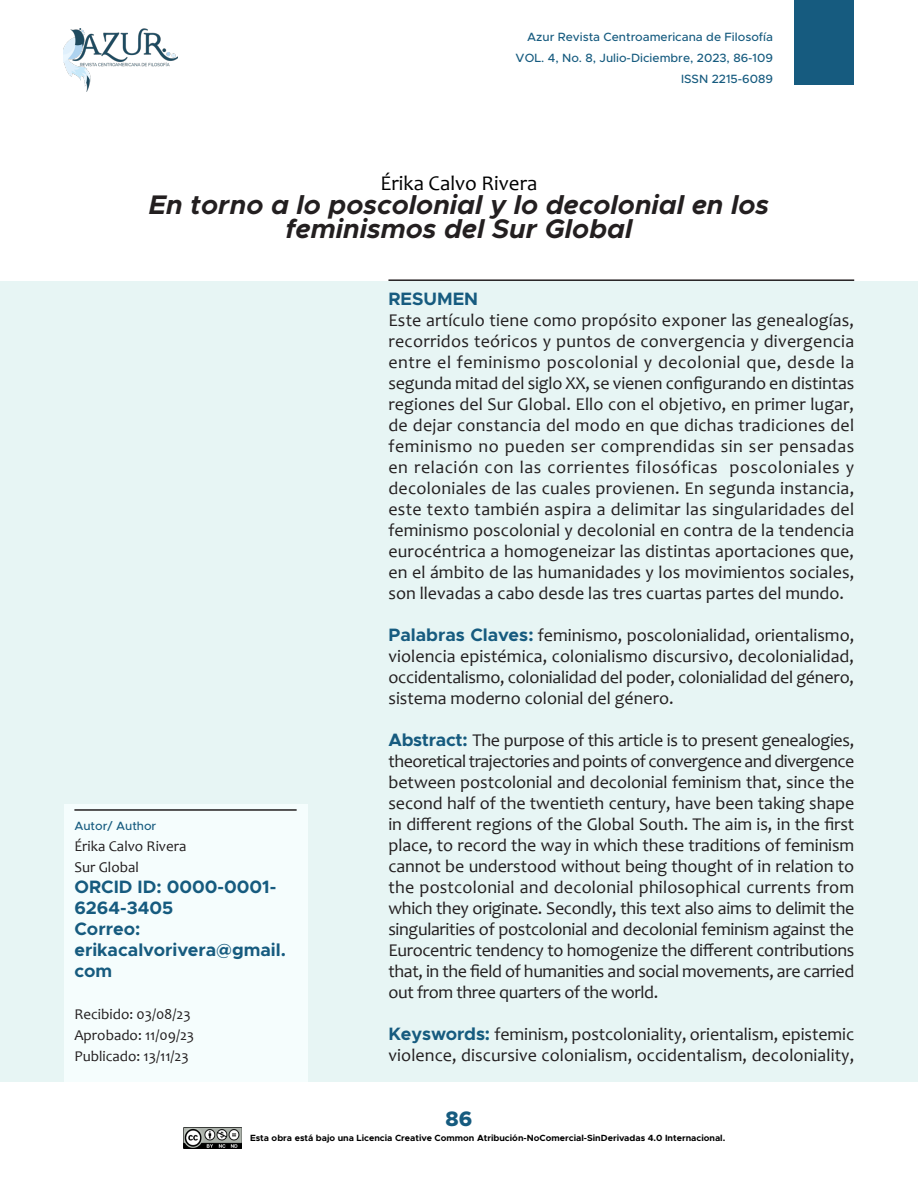
<style>
.page{position:relative;width:918px;height:1188px;background:#fff}
.page>*{position:absolute;margin:0;border:0;box-sizing:border-box;transform-origin:0 0}
.Títulos_de_los_artículos{font:italic 700 27px/24px "Metropolis";color:#231f20;text-align:center}
.Títulos_de_los_artículos-2{font:21px "Candara";color:#000}
.t1{font:800 21px "Metropolis";color:#165b7f}
.Texto_resumen_2{font:18px/21px "Candara";color:#231f20;text-align:justify}
.Notas_y_Referencias{font:700 18px/21px "Metropolis";color:#165b7f}
.Resumen{font:700 18px "Metropolis";color:#165b7f}
.Notas_y_Referencias-2{font:15px/21px "Candara";color:#231f20}
.Info_Revista{font:500 12px "Metropolis";color:#165b7f}
.Notas_y_Referencias-3{font:500 12px "Metropolis";color:#165b7f}
.t2{font:700 9px "Metropolis";color:#000}
.s1{font-family:"Metropolis";font-weight:700;color:#165b7f}
</style>
<div class="page">
<img style="left:184px;top:1128px;width:57px;height:20px">
<div style="left:794px;top:0;width:60px;height:85px;background:#165b7f"></div>
<img style="left:64px;top:29px;width:113px;height:62px">
<div style="left:0;top:281px;width:918px;height:801px;background:#e7f5f4"></div>
<hr style="left:388px;top:279px;width:466px;height:2px;background:#231f20">
<div style="left:64px;top:804px;width:243px;height:278px;background:#f5fdfd"></div>
<hr style="left:74px;top:809px;width:223px;height:2px;background:#231f20">
<p class="Info_Revista" style="left:527px;top:29px;width:247px">Azur Revista Centroamericana de Filosofía</p>
<p class="Info_Revista" style="left:516px;top:50px;width:259px">VOL. 4, No. 8, Julio-Diciembre, 2023, 86-109</p>
<p class="Info_Revista" style="left:681px;top:71px;width:93px">ISSN 2215-6089</p>
<p class="Títulos_de_los_artículos-2" style="left:381px;top:170px;width:158px">Érika Calvo Rivera</p>
<p class="Títulos_de_los_artículos" style="left:149px;top:193px;width:622px">En torno a lo poscolonial y lo decolonial en los feminismos del Sur Global</p>
<p class="Notas_y_Referencias-3" style="left:74px;top:819px;width:83px">Autor/ Author</p>
<p class="Notas_y_Referencias-2" style="left:74px;top:836px;width:114px">Érika Calvo Rivera<br>Sur Global</p>
<p class="Notas_y_Referencias" style="left:74px;top:876px;width:213px">ORCID ID: 0000-0001-<br>6264-3405<br>Correo: erikacalvorivera@gmail. com</p>
<p class="Notas_y_Referencias-2" style="left:74px;top:1004px;width:121px">Recibido: 03/08/23<br>Aprobado: 11/09/23<br>Publicado: 13/11/23</p>
<p class="Resumen" style="left:388px;top:288px;width:91px">RESUMEN</p>
<p class="Texto_resumen_2" style="left:388px;top:310px;width:467px">Este artículo tiene como propósito exponer las genealogías, recorridos teóricos y puntos de convergencia y divergencia entre el feminismo poscolonial y decolonial que, desde la segunda mitad del siglo XX, se vienen configurando en distintas regiones del Sur Global. Ello con el objetivo, en primer lugar, de dejar constancia del modo en que dichas tradiciones del feminismo no pueden ser comprendidas sin ser pensadas en relación con las corrientes filosóficas poscoloniales y decoloniales de las cuales provienen. En segunda instancia, este texto también aspira a delimitar las singularidades del feminismo poscolonial y decolonial en contra de la tendencia eurocéntrica a homogeneizar las distintas aportaciones que, en el ámbito de las humanidades y los movimientos sociales, son llevadas a cabo desde las tres cuartas partes del mundo.</p>
<p class="Texto_resumen_2" style="left:388px;top:625px;width:467px"><span class="s1">Palabras Claves:</span> feminismo, poscolonialidad, orientalismo, violencia epistémica, colonialismo discursivo, decolonialidad, occidentalismo, colonialidad del poder, colonialidad del género, sistema moderno colonial del género.</p>
<p class="Texto_resumen_2" style="left:388px;top:730px;width:467px"><span class="s1">Abstract:</span> The purpose of this article is to present genealogies, theoretical trajectories and points of convergence and divergence between postcolonial and decolonial feminism that, since the second half of the twentieth century, have been taking shape in different regions of the Global South. The aim is, in the first place, to record the way in which these traditions of feminism cannot be understood without being thought of in relation to the postcolonial and decolonial philosophical currents from which they originate. Secondly, this text also aims to delimit the singularities of postcolonial and decolonial feminism against the Eurocentric tendency to homogenize the different contributions that, in the field of humanities and social movements, are carried out from three quarters of the world.</p>
<p class="Texto_resumen_2" style="left:388px;top:1024px;width:467px"><span class="s1">Keyswords:</span> feminism, postcoloniality, orientalism, epistemic violence, discursive colonialism, occidentalism, decoloniality,</p>
<p class="t1" style="left:446px;top:1105px;width:28px">86</p>
<p class="t2" style="left:250px;top:1132px;width:477px">Esta obra está bajo una Licencia Creative Common Atribución-NoComercial-SinDerivadas 4.0 Internacional.</p>
</div>
